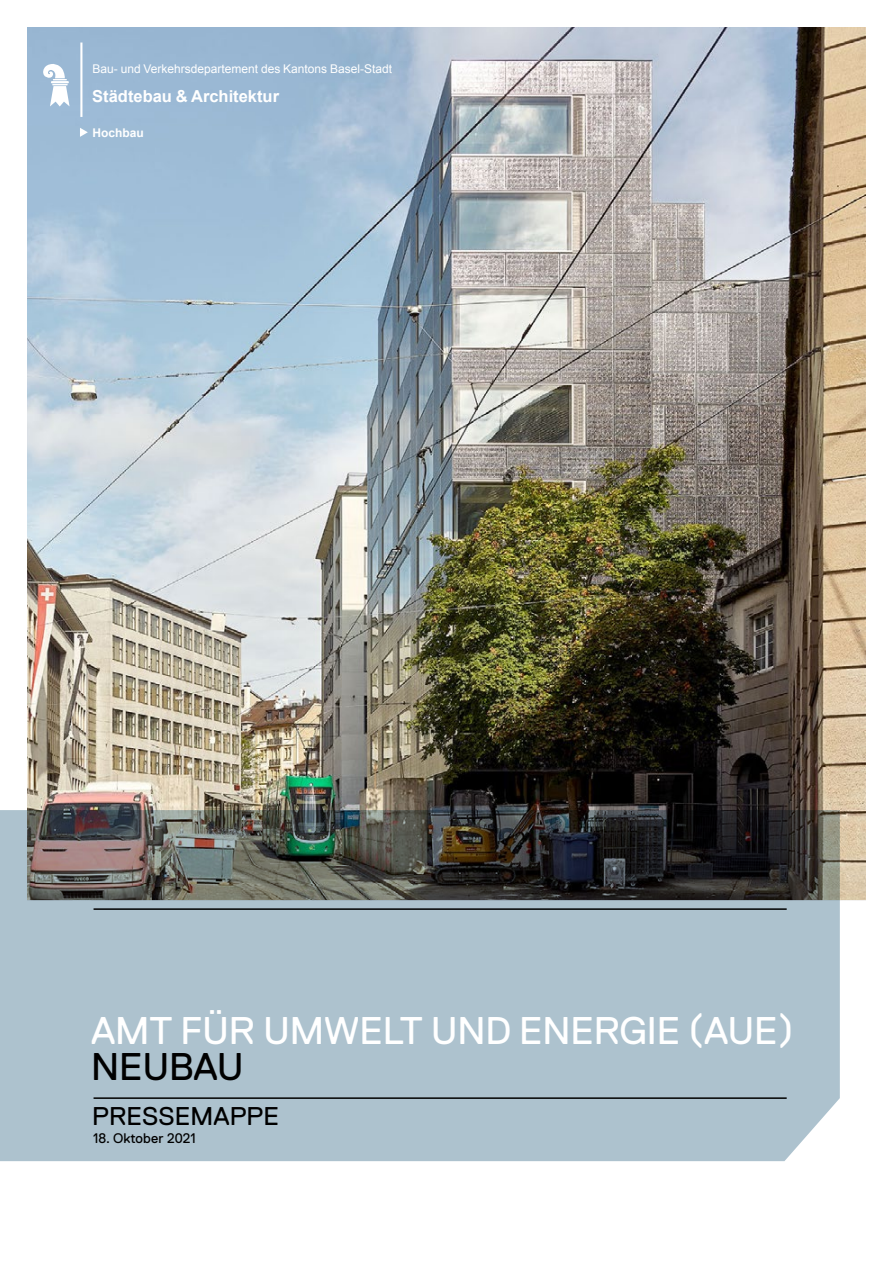
<style>
.page{position:relative;width:893px;height:1263px;background:#fff}
.page>*{position:absolute;margin:0;border:0;box-sizing:border-box;transform-origin:0 0}
.t1{font:38.55px "Replica Pro";letter-spacing:-.005em;color:#fff}
.t2{font:38.55px "Replica Pro";letter-spacing:-.005em;color:#000}
.t3{font:25.65px "Replica Pro";letter-spacing:.005em;color:#000}
.t4{font:700 16.5px "Arial";color:#fff}
.t5{font:13.8px "Replica Pro";letter-spacing:.01em;color:#000}
.t6{font:12px "Arial";color:#fff}
.t7{font:700 12px "Arial";color:#fff}
</style>
<div class="page">
<img style="left:27px;top:27px;width:839px;height:873px">
<svg style="left:0;top:810px;width:840px;height:351px;fill:#adc2ce"></svg>
<hr style="left:94px;top:1097px;width:693px;height:2px;background:#000">
<hr style="left:94px;top:908px;width:693px;height:2px;background:#000">
<svg style="left:43px;top:64px;width:27px;height:42px"></svg>
<hr style="left:80px;top:43px;width:2px;height:74px;background:#fff">
<svg style="left:80px;top:128px;width:8px;height:9px"></svg>
<p class="t6" style="left:92px;top:61px;width:301px">Bau- und Verkehrsdepartement des Kantons Basel-Stadt</p>
<h3 class="t4" style="left:92px;top:85px;width:188px">Städtebau &amp; Architektur</h3>
<p class="t7" style="left:92px;top:125px;width:53px">Hochbau</p>
<h1 class="t1" style="left:91px;top:1009px;width:704px">AMT FÜR UMWELT UND ENERGIE (AUE)</h1>
<h1 class="t2" style="left:91px;top:1045px;width:154px">NEUBAU</h1>
<h2 class="t3" style="left:92px;top:1102px;width:188px">PRESSEMAPPE</h2>
<p class="t5" style="left:93px;top:1131px;width:104px">18. Oktober 2021</p>
</div>
